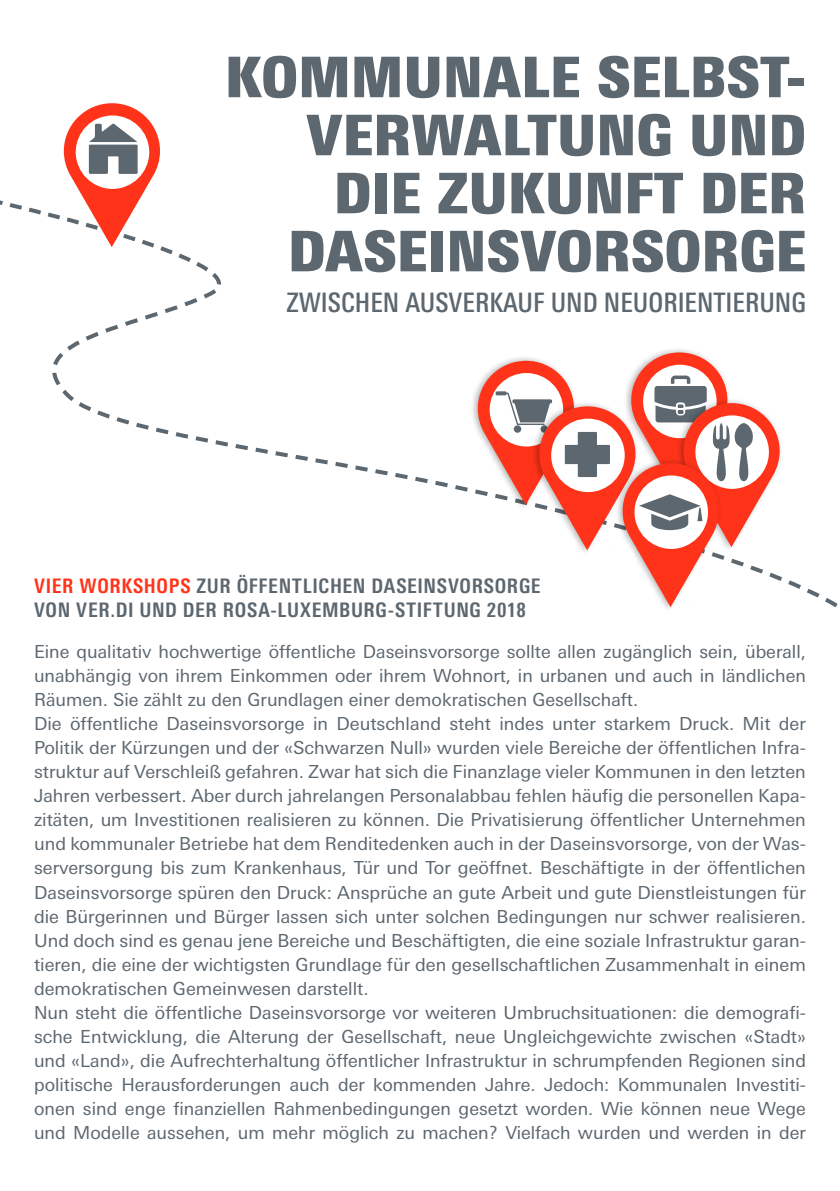
<style>
.page{position:relative;width:840px;height:1191px;background:#fff}
.page>*{position:absolute;margin:0;border:0;box-sizing:border-box;transform-origin:0 0}
.t1{font:900 condensed 56px/58px "Linotype Univers";letter-spacing:.005em;color:#5c676f;text-align:right}
.t2{font:500 condensed 26.8px "Linotype Univers";color:#5c676f}
.t3{font:700 condensed 20px/24px "Linotype Univers";letter-spacing:.035em;color:#5c676f}
.t4{font:18px/24px "Linotype Univers Basic";color:#5c676f}
.s1{color:#ff3319}
</style>
<div class="page">
<div style="left:622px;top:347px;width:108px;height:155px;background:#000;opacity:.3"></div>
<div style="left:469px;top:355px;width:108px;height:155px;background:#000;opacity:.3"></div>
<div style="left:674px;top:397px;width:109px;height:156px;background:#000;opacity:.3"></div>
<svg style="left:477px;top:352px;width:302px;height:255px"></svg>
<svg style="left:0;top:103px;width:396px;height:374px"></svg>
<h1 class="t1" style="left:225px;top:47px;width:582px">KOMMUNALE SELBST-<br>VERWALTUNG UND<br>DIE ZUKUNFT DER<br>DASEINSVORSORGE</h1>
<h2 class="t2" style="left:286px;top:287px;width:521px">ZWISCHEN AUSVERKAUF UND NEUORIENTIERUNG</h2>
<p class="t3" style="left:34px;top:574px;width:508px"><span class="s1">VIER WORKSHOPS</span> ZUR ÖFFENTLICHEN DASEINSVORSORGE<br>VON VER.DI UND DER ROSA-LUXEMBURG-STIFTUNG 2018</p>
<p class="t4" style="left:34px;top:640px;width:773px">Eine qualitativ hochwertige öffentliche Daseinsvorsorge sollte allen zugänglich sein, überall, unabhängig von ihrem Einkommen oder ihrem Wohnort, in urbanen und auch in ländlichen Räumen. Sie zählt zu den Grundlagen einer demokratischen Gesellschaft.<br>Die öffentliche Daseinsvorsorge in Deutschland steht indes unter starkem Druck. Mit der Politik der Kürzungen und der «Schwarzen Null» wurden viele Bereiche der öffentlichen Infra&shy;struktur auf Verschleiß gefahren. Zwar hat sich die Finanzlage vieler Kommunen in den letzten Jahren verbessert. Aber durch jahrelangen Personalabbau fehlen häufig die personellen Kapa&shy;zitäten, um Investitionen realisieren zu können. Die Privatisierung öffentlicher Unternehmen und kommunaler Betriebe hat dem Renditedenken auch in der Daseinsvorsorge, von der Was&shy;serversorgung bis zum Krankenhaus, Tür und Tor geöffnet. Beschäftigte in der öffentlichen Daseinsvorsorge spüren den Druck: Ansprüche an gute Arbeit und gute Dienstleistungen für die Bürgerinnen und Bürger lassen sich unter solchen Bedingungen nur schwer realisieren.<br>Und doch sind es genau jene Bereiche und Beschäftigten, die eine soziale Infrastruktur garan&shy;tieren, die eine der wichtigsten Grundlage für den gesellschaftlichen Zusammenhalt in einem demokratischen Gemeinwesen darstellt.<br>Nun steht die öffentliche Daseinsvorsorge vor weiteren Umbruchsituationen: die demografi&shy;sche Entwicklung, die Alterung der Gesellschaft, neue Ungleichgewichte zwischen «Stadt» und «Land», die Aufrechterhaltung öffentlicher Infrastruktur in schrumpfenden Regionen sind politische Herausforderungen auch der kommenden Jahre. Jedoch: Kommunalen Investiti&shy;onen sind enge finanziellen Rahmenbedingungen gesetzt worden. Wie können neue Wege und Modelle aussehen, um mehr möglich zu machen? Vielfach wurden und werden in der</p>
</div>
